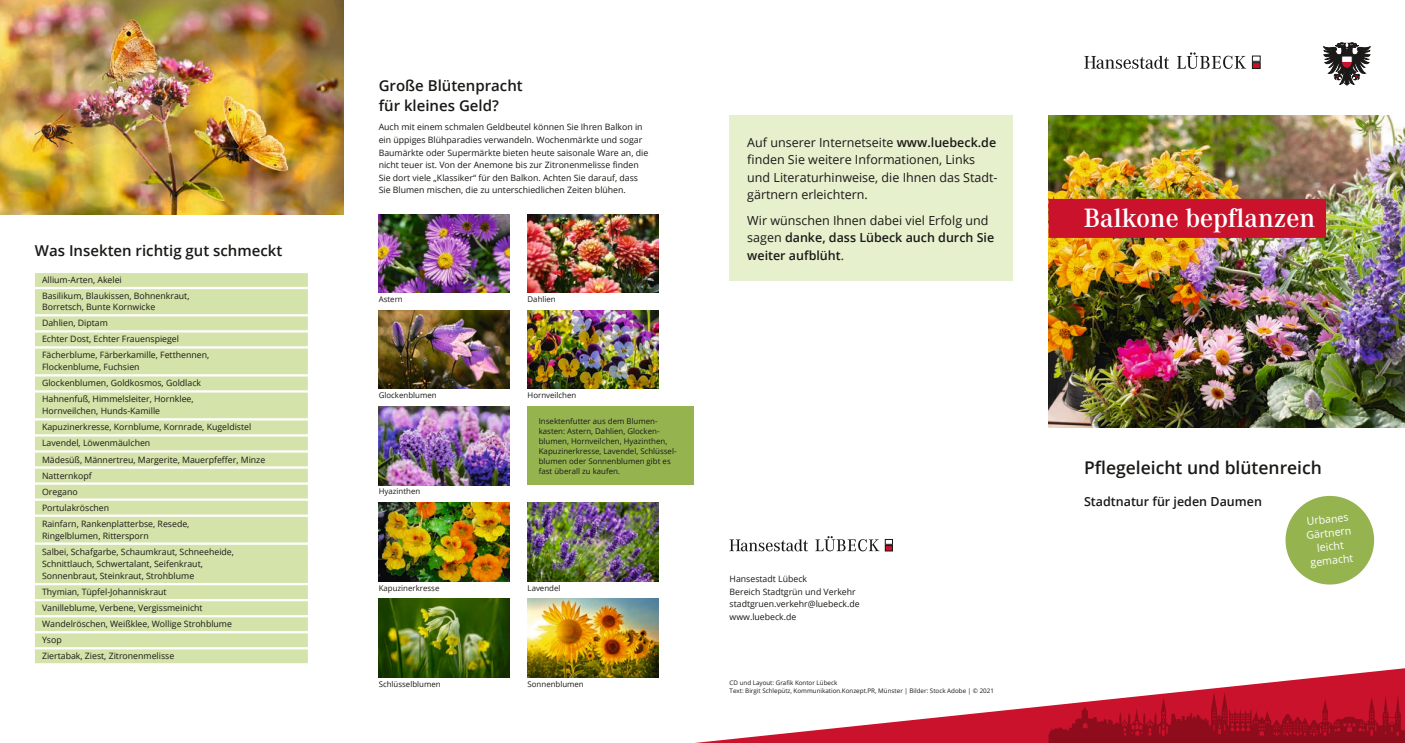
<style>
.page{position:relative;width:1405px;height:743px;background:#fff}
.page>*{position:absolute;margin:0;border:0;box-sizing:border-box;transform-origin:0 0}
.t1{font:600 27.5px "Corporate A";color:#fff}
.t2{font:600 17.5px "Open Sans";color:#1b1917}
.t3{font:600 15px/20px "Open Sans";color:#1b1917}
.t4{font:12.5px/17.5px "Open Sans";color:#1b1917}
.t5{font:600 12.5px/17.5px "Open Sans";color:#1b1917}
.t6{font:10.62px/13.8px "Open Sans";color:#fff;text-align:center}
.t7{font:8.75px/16px "Open Sans";color:#1b1917}
.t8{font:7.88px/10px "Open Sans";color:#1b1917}
.t9{font:6.25px/8.1px "Open Sans";color:#1b1917}
.s1{font-weight:600}
.s2{font-weight:400}
</style>
<div class="page">
<img style="left:1048px;top:115px;width:357px;height:312px">
<div style="left:729px;top:115px;width:284px;height:166px;background:#e6f0cd"></div>
<svg style="left:625px;top:668px;width:780px;height:74px"></svg>
<div style="left:35px;top:273px;width:273px;height:14px;background:#d4e3a9"></div>
<div style="left:35px;top:289px;width:273px;height:14px;background:#d4e3a9"></div>
<div style="left:35px;top:300px;width:273px;height:14px;background:#d4e3a9"></div>
<div style="left:35px;top:316px;width:273px;height:14px;background:#d4e3a9"></div>
<div style="left:35px;top:332px;width:273px;height:14px;background:#d4e3a9"></div>
<div style="left:35px;top:348px;width:273px;height:14px;background:#d4e3a9"></div>
<div style="left:35px;top:360px;width:273px;height:14px;background:#d4e3a9"></div>
<div style="left:35px;top:376px;width:273px;height:14px;background:#d4e3a9"></div>
<div style="left:35px;top:392px;width:273px;height:14px;background:#d4e3a9"></div>
<div style="left:35px;top:404px;width:273px;height:14px;background:#d4e3a9"></div>
<div style="left:35px;top:420px;width:273px;height:14px;background:#d4e3a9"></div>
<div style="left:35px;top:436px;width:273px;height:14px;background:#d4e3a9"></div>
<div style="left:35px;top:452px;width:273px;height:14px;background:#d4e3a9"></div>
<div style="left:35px;top:468px;width:273px;height:14px;background:#d4e3a9"></div>
<div style="left:35px;top:484px;width:273px;height:14px;background:#d4e3a9"></div>
<div style="left:35px;top:500px;width:273px;height:14px;background:#d4e3a9"></div>
<div style="left:35px;top:516px;width:273px;height:14px;background:#d4e3a9"></div>
<div style="left:35px;top:528px;width:273px;height:14px;background:#d4e3a9"></div>
<div style="left:35px;top:544px;width:273px;height:14px;background:#d4e3a9"></div>
<div style="left:35px;top:556px;width:273px;height:14px;background:#d4e3a9"></div>
<div style="left:35px;top:569px;width:273px;height:14px;background:#d4e3a9"></div>
<div style="left:35px;top:585px;width:273px;height:14px;background:#d4e3a9"></div>
<div style="left:35px;top:601px;width:273px;height:14px;background:#d4e3a9"></div>
<div style="left:35px;top:617px;width:273px;height:14px;background:#d4e3a9"></div>
<div style="left:35px;top:633px;width:273px;height:14px;background:#d4e3a9"></div>
<div style="left:35px;top:649px;width:273px;height:14px;background:#d4e3a9"></div>
<svg style="left:815px;top:536px;width:64px;height:15px"></svg>
<svg style="left:729px;top:539px;width:79px;height:12px"></svg>
<svg style="left:885px;top:539px;width:7px;height:5px"></svg>
<div style="left:885px;top:545px;width:7px;height:6px;background:#ca122c"></div>
<div style="left:885px;top:545px;width:7px;height:6px;border:1px solid #1b1917"></div>
<svg style="left:1177px;top:52px;width:69px;height:17px"></svg>
<svg style="left:1084px;top:56px;width:85px;height:13px"></svg>
<div style="left:1252px;top:56px;width:8px;height:5px;border:1px solid #1b1917"></div>
<div style="left:1252px;top:63px;width:8px;height:5px;background:#ca122c"></div>
<div style="left:1252px;top:62px;width:8px;height:7px;border:1px solid #1b1917"></div>
<svg style="left:1323px;top:42px;width:47px;height:43px"></svg>
<div style="left:1285px;top:496px;width:89px;height:88px;background:#95b450;border-radius:50%"></div>
<img style="left:0;top:0;width:343px;height:214px">
<img style="left:379px;top:214px;width:131px;height:79px">
<img style="left:527px;top:214px;width:132px;height:79px">
<img style="left:379px;top:310px;width:131px;height:79px">
<img style="left:527px;top:310px;width:132px;height:79px">
<img style="left:379px;top:406px;width:131px;height:79px">
<div style="left:527px;top:406px;width:167px;height:79px;background:#95b450"></div>
<img style="left:379px;top:502px;width:131px;height:79px">
<img style="left:527px;top:502px;width:132px;height:79px">
<img style="left:379px;top:598px;width:131px;height:79px">
<img style="left:527px;top:598px;width:132px;height:79px">
<div style="left:1048px;top:199px;width:278px;height:39px;background:#ca122c"></div>
<svg style="left:1048px;top:692px;width:357px;height:51px;background:#b21b2f"></svg>
<h3 class="t3" style="left:35px;top:240px;width:249px">Was Insekten richtig gut schmeckt</h3>
<p class="t7" style="left:42px;top:271px;width:149px">Allium-Arten, Akelei<br>Basilikum, Blaukissen, Bohnenkraut,</p>
<p class="t7" style="left:42px;top:299px;width:169px">Borretsch, Bunte Kornwicke<br>Dahlien, Diptam<br>Echter Dost, Echter Frauenspiegel<br>Fächerblume, Färberkamille, Fetthennen,</p>
<p class="t7" style="left:42px;top:359px;width:161px">Flockenblume, Fuchsien<br>Glockenblumen, Goldkosmos, Goldlack<br>Hahnenfuß, Himmelsleiter, Hornklee,</p>
<p class="t7" style="left:42px;top:403px;width:225px">Hornveilchen, Hunds-Kamille<br>Kapuzinerkresse, Kornblume, Kornrade, Kugeldistel<br>Lavendel, Löwenmäulchen<br>Mädesüß, Männertreu, Margerite, Mauerpfeffer, Minze<br>Natternkopf<br>Oregano<br>Portulakröschen<br>Rainfarn, Rankenplatterbse, Resede,</p>
<p class="t7" style="left:42px;top:527px;width:193px">Ringelblumen, Rittersporn<br>Salbei, Schafgarbe, Schaumkraut, Schneeheide,</p>
<p class="t7" style="left:42px;top:557px;width:162px;line-height:12.5px">Schnittlauch, Schwertalant, Seifenkraut,<br>Sonnenbraut, Steinkraut, Strohblume</p>
<p class="t7" style="left:42px;top:583px;width:191px">Thymian, Tüpfel-Johanniskraut<br>Vanilleblume, Verbene, Vergissmeinicht<br>Wandelröschen, Weißklee, Wollige Strohblume<br>Ysop<br>Ziertabak, Ziest, Zitronenmelisse</p>
<h3 class="t3" style="left:379px;top:75px;width:146px">Große Blütenpracht für kleines Geld?</h3>
<p class="t7" style="left:379px;top:121px;width:271px;line-height:12.5px">Auch mit einem schmalen Geldbeutel können Sie Ihren Balkon in ein üppiges Blühparadies verwandeln. Wochenmärkte und sogar Baumärkte oder Supermärkte bieten heute saisonale Ware an, die nicht teuer ist. Von der Anemone bis zur Zitronenmelisse finden Sie dort viele „Klassiker“ für den Balkon. Achten Sie darauf, dass Sie Blumen mischen, die zu unterschiedlichen Zeiten blühen.</p>
<p class="t8" style="left:379px;top:293px;width:25px">Astern</p>
<p class="t8" style="left:527px;top:293px;width:30px">Dahlien</p>
<p class="t8" style="left:379px;top:389px;width:59px">Glockenblumen</p>
<p class="t8" style="left:527px;top:389px;width:50px">Hornveilchen</p>
<p class="t8" style="left:539px;top:415px;width:139px">Insektenfutter aus dem Blumen&shy;kasten: Astern, Dahlien, Glocken&shy;blumen, Hornveilchen, Hyazinthen, Kapuzinerkresse, Lavendel, Schlüssel&shy;blumen oder Sonnenblumen gibt es fast überall zu kaufen.</p>
<p class="t8" style="left:379px;top:485px;width:43px">Hyazinthen</p>
<p class="t8" style="left:379px;top:582px;width:62px">Kapuzinerkresse</p>
<p class="t8" style="left:527px;top:582px;width:34px">Lavendel</p>
<p class="t8" style="left:379px;top:678px;width:63px">Schlüsselblumen</p>
<p class="t8" style="left:527px;top:678px;width:58px">Sonnenblumen</p>
<h3 class="t4" style="left:747px;top:133px;width:252px">Auf unserer Internetseite <span class="s1">www.luebeck.de </span>finden Sie weitere Informationen, Links und Literaturhinweise, die Ihnen das Stadt&shy;gärtnern erleichtern.</h3>
<h3 class="t5" style="left:747px;top:211px;width:248px"><span class="s2">Wir wünschen Ihnen dabei viel Erfolg und sagen</span> danke, dass Lübeck auch durch Sie weiter aufblüht<span class="s2">.</span></h3>
<p class="t7" style="left:729px;top:572px;width:132px;line-height:12.4px">Hansestadt Lübeck<br>Bereich Stadtgrün und Verkehr stadtgruen.verkehr@luebeck.de www.luebeck.de</p>
<p class="t9" style="left:729px;top:678px;width:266px">CD und Layout: Grafik Kontor Lübeck<br>Text: Birgit Schlepütz, Kommunikation.Konzept.PR, Münster | Bilder: Stock Adobe | © 2021</p>
<h1 class="t1" style="left:1084px;top:203px;width:233px">Balkone bepflanzen</h1>
<h2 class="t2" style="left:1084px;top:456px;width:239px">Pflegeleicht und blütenreich</h2>
<h3 class="t5" style="left:1084px;top:492px;width:179px">Stadtnatur für jeden Daumen</h3>
<p class="t6" style="left:1304px;top:514px;width:47px;rotate:-6deg">Urbanes<br>Gärtnern leicht gemacht</p>
</div>
